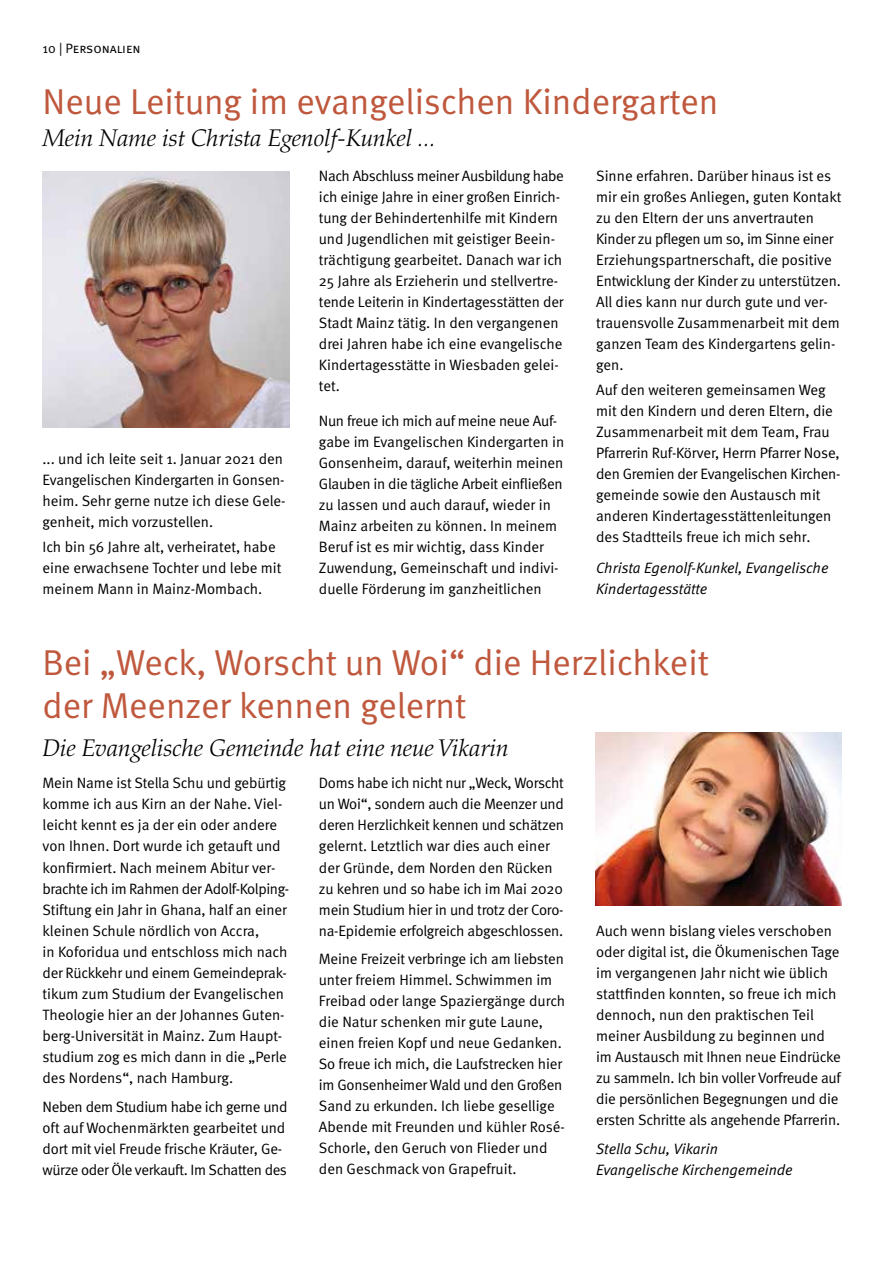
<style>
.page{position:relative;width:893px;height:1263px;background:#fff}
.page>*{position:absolute;margin:0;border:0;box-sizing:border-box;transform-origin:0 0}
.t1{font:36px/43.2px "Meta Normal";color:#bf583d}
.t2{font:italic 300 24px "Palatino";color:#000}
.t3{font:15px/21px "Meta Normal";letter-spacing:-.005em;color:#000}
.t4{font:italic 15px/21px "Meta Normal";letter-spacing:-.005em;color:#000}
.t5{font:13.5px "Meta Normal Caps";color:#000}
.s1{font-family:"Meta Normal"}
</style>
<div class="page">
<img style="left:43px;top:171px;width:246px;height:256px">
<img style="left:595px;top:732px;width:247px;height:174px">
<p class="t5" style="left:43px;top:41px;width:100px"><span class="s1">10 |</span> Personalien</p>
<h1 class="t1" style="left:43px;top:79px;width:677px">Neue Leitung im evangelischen Kindergarten</h1>
<h2 class="t2" style="left:43px;top:124px;width:395px">Mein Name ist Christa Egenolf-Kunkel ...</h2>
<p class="t3" style="left:43px;top:448px;width:244px">... und ich leite seit 1. Januar 2021 den Evangelischen Kindergarten in Gonsen&shy;heim. Sehr gerne nutze ich diese Gele&shy;genheit, mich vorzustellen.</p>
<p class="t3" style="left:43px;top:536px;width:240px">Ich bin 56 Jahre alt, verheiratet, habe eine erwachsene Tochter und lebe mit meinem Mann in Mainz-Mombach.</p>
<p class="t3" style="left:319px;top:165px;width:246px">Nach Abschluss meiner Ausbildung habe ich einige Jahre in einer großen Einrich&shy;tung der Behindertenhilfe mit Kindern und Jugendlichen mit geistiger Beein&shy;trächtigung gearbeitet. Danach war ich 25 Jahre als Erzieherin und stellvertre&shy;tende Leiterin in Kindertagesstätten der Stadt Mainz tätig. In den vergangenen drei Jahren habe ich eine evangelische Kindertagesstätte in Wiesbaden gelei&shy;tet.</p>
<p class="t3" style="left:319px;top:410px;width:247px">Nun freue ich mich auf meine neue Auf&shy;gabe im Evangelischen Kindergarten in Gonsenheim, darauf, weiterhin meinen Glauben in die tägliche Arbeit einfließen zu lassen und auch darauf, wieder in Mainz arbeiten zu können. In meinem Beruf ist es mir wichtig, dass Kinder Zuwendung, Gemeinschaft und indivi&shy;duelle Förderung im ganzheitlichen</p>
<p class="t3" style="left:596px;top:165px;width:247px">Sinne erfahren. Darüber hinaus ist es mir ein großes Anliegen, guten Kontakt zu den Eltern der uns anvertrauten Kinder zu pflegen um so, im Sinne einer Erziehungspartnerschaft, die positive Entwicklung der Kinder zu unterstützen.<br>All dies kann nur durch gute und ver&shy;trauensvolle Zusammenarbeit mit dem ganzen Team des Kindergartens gelin&shy;gen.</p>
<p class="t3" style="left:596px;top:379px;width:246px">Auf den weiteren gemeinsamen Weg mit den Kindern und deren Eltern, die Zusammenarbeit mit dem Team, Frau Pfarrerin Ruf-Körver, Herrn Pfarrer Nose, den Gremien der Evangelischen Kirchen&shy;gemeinde sowie den Austausch mit anderen Kindertagesstättenleitungen des Stadtteils freue ich mich sehr.</p>
<p class="t4" style="left:596px;top:557px;width:234px">Christa Egenolf-Kunkel, Evangelische<br>Kindertagesstätte</p>
<h1 class="t1" style="left:43px;top:640px;width:668px">Bei „Weck, Worscht un Woi“ die Herzlichkeit der Meenzer kennen gelernt</h1>
<h2 class="t2" style="left:43px;top:734px;width:468px">Die Evangelische Gemeinde hat eine neue Vikarin</h2>
<p class="t3" style="left:43px;top:773px;width:248px">Mein Name ist Stella Schu und gebürtig komme ich aus Kirn an der Nahe. Viel&shy;leicht kennt es ja der ein oder andere von Ihnen. Dort wurde ich getauft und konfirmiert. Nach meinem Abitur ver&shy;brachte ich im Rahmen der Adolf-Kolping-Stiftung ein Jahr in Ghana, half an einer kleinen Schule nördlich von Accra,<br>in Koforidua und entschloss mich nach der Rückkehr und einem Gemeindeprak&shy;tikum zum Studium der Evangelischen Theologie hier an der Johannes Guten&shy;berg-Universität in Mainz. Zum Haupt&shy;studium zog es mich dann in die „Perle des Nordens“, nach Hamburg.</p>
<p class="t3" style="left:43px;top:1096px;width:246px">Neben dem Studium habe ich gerne und oft auf Wochenmärkten gearbeitet und dort mit viel Freude frische Kräuter, Ge&shy;würze oder Öle verkauft. Im Schatten des</p>
<p class="t3" style="left:319px;top:773px;width:247px">Doms habe ich nicht nur „Weck, Worscht un Woi“, sondern auch die Meenzer und deren Herzlichkeit kennen und schätzen gelernt. Letztlich war dies auch einer der Gründe, dem Norden den Rücken zu kehren und so habe ich im Mai 2020 mein Studium hier in und trotz der Coro&shy;na-Epidemie erfolgreich abgeschlossen.</p>
<p class="t3" style="left:319px;top:948px;width:248px">Meine Freizeit verbringe ich am liebsten unter freiem Himmel. Schwimmen im Freibad oder lange Spaziergänge durch die Natur schenken mir gute Laune, einen freien Kopf und neue Gedanken.<br>So freue ich mich, die Laufstrecken hier im Gonsenheimer Wald und den Großen Sand zu erkunden. Ich liebe gesellige Abende mit Freunden und kühler Rosé-Schorle, den Geruch von Flieder und den Geschmack von Grapefruit.</p>
<p class="t3" style="left:596px;top:920px;width:246px">Auch wenn bislang vieles verschoben oder digital ist, die Ökumenischen Tage im vergangenen Jahr nicht wie üblich stattfinden konnten, so freue ich mich dennoch, nun den praktischen Teil meiner Ausbildung zu beginnen und im Austausch mit Ihnen neue Eindrücke zu sammeln. Ich bin voller Vorfreude auf die persönlichen Begegnungen und die ersten Schritte als angehende Pfarrerin.</p>
<p class="t4" style="left:596px;top:1138px;width:198px">Stella Schu, Vikarin<br>Evangelische Kirchengemeinde</p>
</div>
